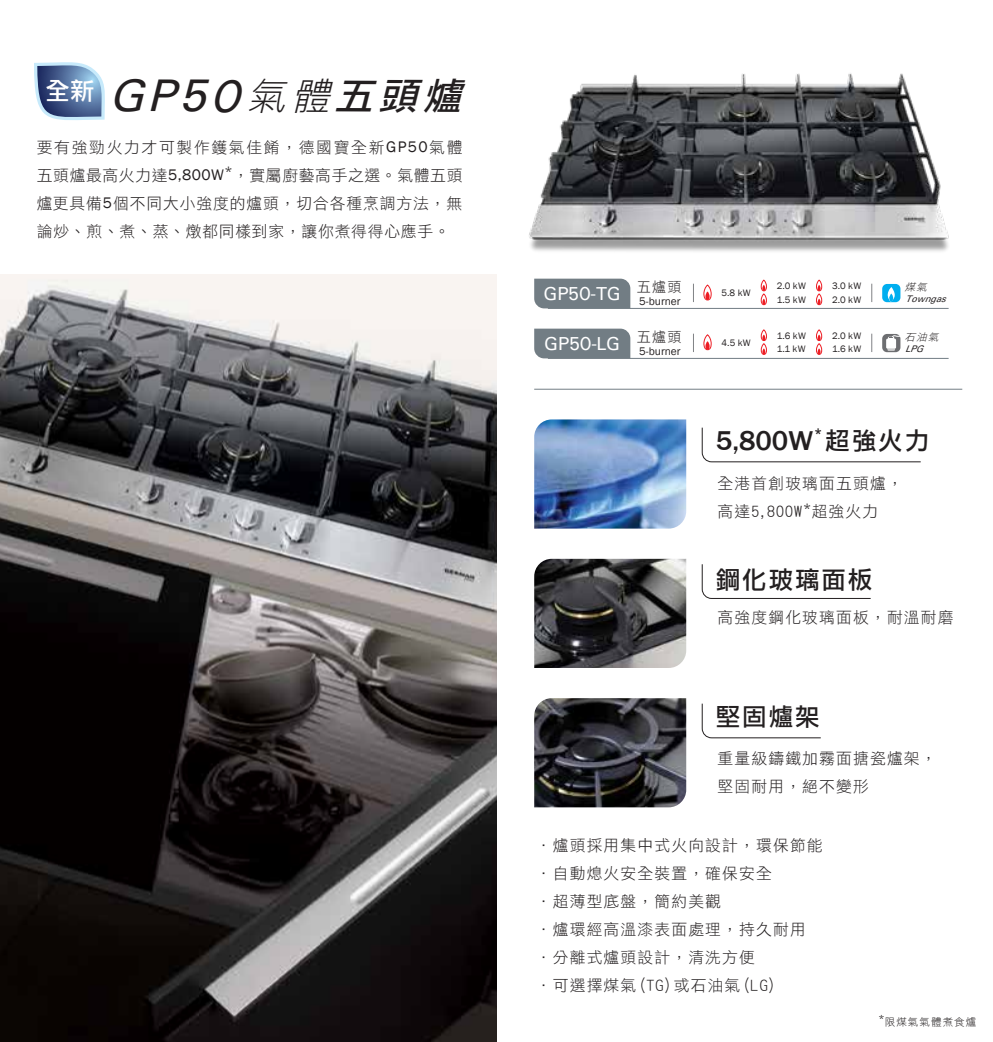
<style>
.page{position:relative;width:993px;height:1042px;background:#fff}
.page>*{position:absolute;margin:0;border:0;box-sizing:border-box;transform-origin:0 0}
.t1{font:italic 500 45.85px "Univers";color:#231f20}
.t2{font:500 28px "Franklin Gothic";color:#231f20}
.t3{font:24.5px "DF Li Hei Md HK BF";letter-spacing:.075em;color:#231f20}
.t4{font:500 18.9px "Univers";letter-spacing:-.035em;color:#fff}
.t5{font:15.75px/28px "DF Li Hei W3 WIN BF";letter-spacing:.075em;color:#231f20}
.t6{font:14px "DF Li Hei W3 WINP BF";letter-spacing:.1em;color:#231f20}
.t7{font:11.38px "Franklin Gothic";color:#231f20}
.t8{font:10.5px "DF Li Hei W3 WINP BF";letter-spacing:.1em;color:#231f20}
.t9{font:italic 10.15px "DF Li Hei W3 WINP BF";color:#231f20}
.t10{font:9.62px/13.1px "Franklin Gothic";letter-spacing:.04em;color:#231f20}
.t11{font:italic 500 9.45px "Univers";color:#231f20}
.s1{font-family:"DF Li Hei W3 WINP BF";font-weight:400;font-size:37.45px}
.s2{font-family:"DF Li Hei Md WIN BF";font-weight:400;font-size:37.45px}
.s3{font-family:"Franklin Gothic"}
.s4{font-family:"DF Li Hei Md HK BF";font-weight:400;font-size:24.5px}
</style>
<div class="page">
<img style="left:529px;top:73px;width:420px;height:236px">
<hr style="left:534px;top:389px;width:427px;height:1px;background:#727d84">
<img style="left:0;top:275px;width:496px;height:767px">
<svg style="left:34px;top:62px;width:71px;height:58px;background:#7690b3"></svg>
<svg style="left:881px;top:334px;width:19px;height:18px"></svg>
<div style="left:885px;top:338px;width:10px;height:11px;background:#fff;border-radius:2px"></div>
<svg style="left:887px;top:349px;width:7px;height:2px"></svg>
<svg style="left:887px;top:335px;width:14px;height:5px"></svg>
<svg style="left:693px;top:334px;width:1px;height:18px"></svg>
<svg style="left:871px;top:334px;width:1px;height:18px"></svg>
<div style="left:534px;top:329px;width:96px;height:29px;background:#727d84"></div>
<hr style="left:547px;top:308px;width:401px;height:1px;background:#727d84">
<hr style="left:547px;top:358px;width:401px;height:1px;background:#727d84">
<svg style="left:693px;top:284px;width:1px;height:18px"></svg>
<svg style="left:871px;top:284px;width:1px;height:18px"></svg>
<svg style="left:881px;top:284px;width:19px;height:18px"></svg>
<svg style="left:883px;top:287px;width:14px;height:15px"></svg>
<div style="left:534px;top:279px;width:96px;height:29px;background:#727d84"></div>
<svg style="left:703px;top:284px;width:8px;height:17px"></svg>
<svg style="left:760px;top:279px;width:6px;height:26px"></svg>
<svg style="left:815px;top:279px;width:7px;height:26px"></svg>
<svg style="left:703px;top:334px;width:8px;height:16px"></svg>
<svg style="left:760px;top:329px;width:6px;height:26px"></svg>
<svg style="left:816px;top:329px;width:6px;height:26px"></svg>
<svg style="left:701px;top:427px;width:220px;height:36px"></svg>
<img style="left:534px;top:419px;width:152px;height:109px">
<svg style="left:701px;top:564px;width:170px;height:35px"></svg>
<img style="left:534px;top:559px;width:152px;height:109px">
<svg style="left:701px;top:703px;width:120px;height:36px"></svg>
<img style="left:534px;top:698px;width:152px;height:109px">
<h1 class="t1" style="left:46px;top:66px;width:427px"><sup>全新</sup> GP50<span class="s1">氣體</span><span class="s2">五頭爐</span></h1>
<p class="t5" style="left:37px;top:133px;width:427px;text-align:justify">要有強勁火力才可製作鑊氣佳餚，德國寶全新<span class="s3">GP50</span>氣體五頭爐最高火力達<span class="s3">5,800W</span><sup>*</sup>，實屬廚藝高手之選。氣體五頭爐更具備<span class="s3">5</span>個不同大小強度的爐頭，切合各種烹調方法，無論炒、煎、煮、蒸、燉都同樣到家，讓你煮得得心應手。</p>
<p class="t6" style="left:636px;top:280px;width:46px">五爐頭</p>
<p class="t10" style="left:776px;top:280px;width:31px">2.0 kW<br>1.5 kW</p>
<p class="t10" style="left:831px;top:280px;width:31px">3.0 kW<br>2.0 kW</p>
<p class="t9" style="left:904px;top:282px;width:26px">煤氣</p>
<p class="t4" style="left:543px;top:282px;width:79px">GP50-TG</p>
<p class="t11" style="left:904px;top:292px;width:47px">Towngas</p>
<p class="t10" style="left:721px;top:287px;width:31px">5.8 kW</p>
<p class="t7" style="left:639px;top:294px;width:43px">5-burner</p>
<p class="t4" style="left:544px;top:332px;width:77px">GP50-LG</p>
<p class="t6" style="left:636px;top:329px;width:46px">五爐頭</p>
<p class="t7" style="left:639px;top:344px;width:43px">5-burner</p>
<p class="t10" style="left:721px;top:336px;width:31px">4.5 kW</p>
<p class="t10" style="left:776px;top:329px;width:31px">1.6 kW<br>1.1 kW</p>
<p class="t10" style="left:831px;top:329px;width:31px">2.0 kW<br>1.6 kW</p>
<p class="t9" style="left:904px;top:332px;width:38px">石油氣</p>
<p class="t11" style="left:904px;top:342px;width:24px">LPG</p>
<h2 class="t2" style="left:715px;top:423px;width:214px">5,800W<sup>*</sup> <span class="s4">超強火力</span></h2>
<p class="t5" style="left:717px;top:470px;width:187px">全港首創玻璃面五頭爐，高達5,800W<sup>*</sup>超強火力</p>
<h3 class="t3" style="left:715px;top:567px;width:158px">鋼化玻璃面板</h3>
<p class="t5" style="left:717px;top:603px;width:237px">高強度鋼化玻璃面板，耐溫耐磨</p>
<h3 class="t3" style="left:715px;top:704px;width:105px">堅固爐架</h3>
<p class="t5" style="left:717px;top:744px;width:220px">重量級鑄鐵加霧面搪瓷爐架，堅固耐用，絕不變形</p>
<p class="t5" style="left:535px;top:831px;width:288px">．爐頭採用集中式火向設計，環保節能．自動熄火安全裝置，確保安全<br>．超薄型底盤，簡約美觀<br>．爐環經高溫漆表面處理，持久耐用．分離式爐頭設計，清洗方便<br>．可選擇煤氣(TG)或石油氣(LG)</p>
<p class="t8" style="left:878px;top:1016px;width:99px"><sup>*</sup>限煤氣氣體煮食爐</p>
</div>
